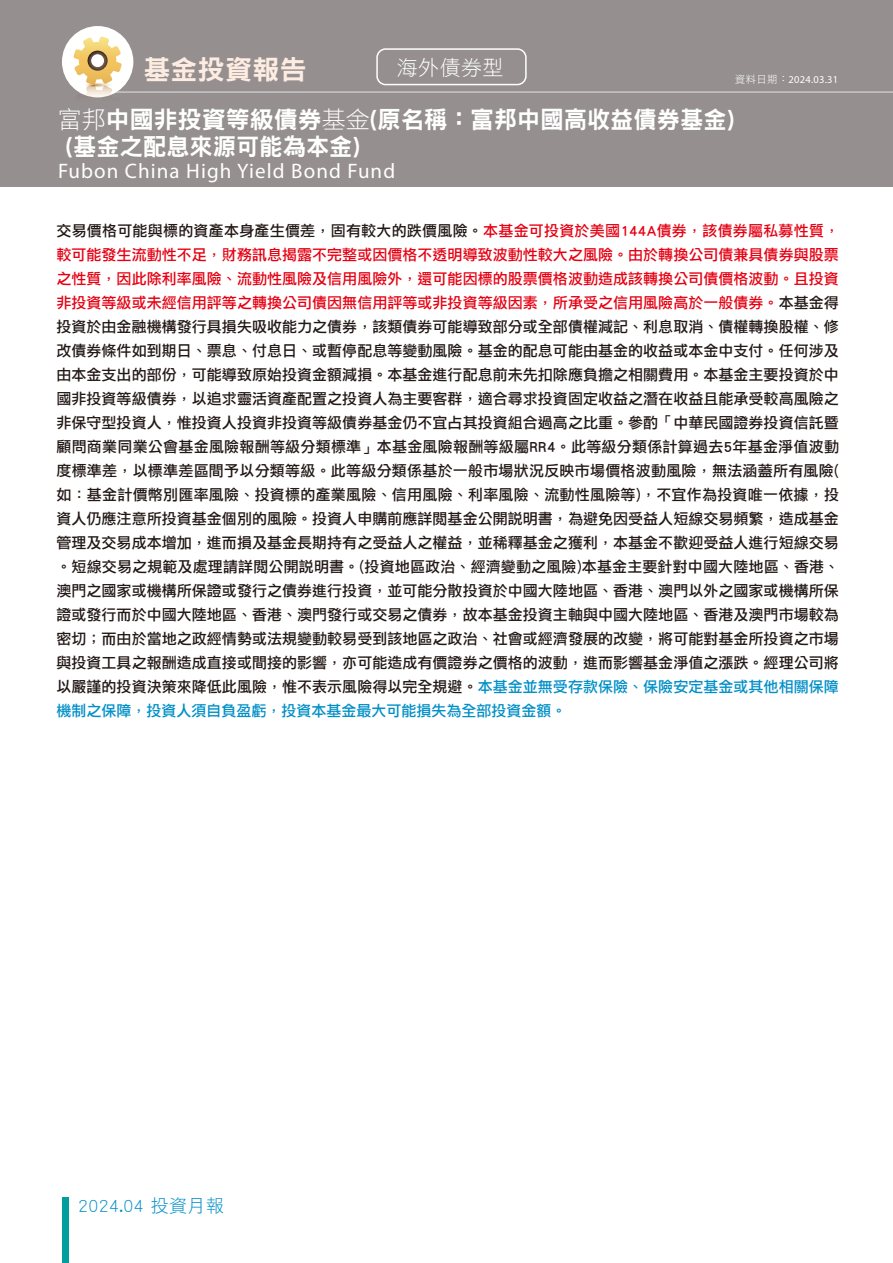
<style>
.page{position:relative;width:893px;height:1263px;background:#fff}
.page>*{position:absolute;margin:0;border:0;box-sizing:border-box;transform-origin:0 0}
.t1{font:27px "DF Hei Std W9";letter-spacing:.01em;color:#fdece1}
.t2{font:24px/27px "DF Hei Std W9";color:#fff}
.t3{font:21px "Myriad Pro";letter-spacing:.05em;color:#fff}
.t4{font:21px "DF Hei Std W3";letter-spacing:.02em;color:#fff}
.t5{font:18px "DF Hei Std W3";letter-spacing:.025em;color:#008fc7}
.t6{font:15px/24px "DF Li Hei Std W5";color:#221815;text-align:justify}
.t7{font:10.5px "Myriad Pro";letter-spacing:.025em;color:#fff}
.s1{font-family:"DF Hei Std W3"}
.s2{color:#e60012}
.s3{color:#008fc7}
</style>
<div class="page">
<div style="left:0;top:0;width:893px;height:187px;background:#958f8f"></div>
<hr style="left:103px;top:91px;width:790px;height:2px;background:#fff">
<div style="left:376px;top:48px;width:151px;height:37px;border:2px solid #fff;border-radius:9px"></div>
<div style="left:62px;top:26px;width:71px;height:71px;background:#fff;border-radius:50%"></div>
<svg style="left:73px;top:37px;width:49px;height:61px"></svg>
<div style="left:62px;top:1197px;width:6px;height:66px;background:#009e9c"></div>
<h1 class="t1" style="left:143px;top:55px;width:165px">基金投資報告</h1>
<h3 class="t4" style="left:397px;top:56px;width:108px">海外債券型</h3>
<p class="t7" style="left:735px;top:73px;width:105px"><span class="s1">資料日期：</span>2024.03.31</p>
<h2 class="t2" style="left:65px;top:105px;width:670px;text-indent:-8px"><span class="s1">富邦</span>中國非投資等級債券<span class="s1">基金</span>(原名稱：富邦中國高收益債券基金) (基金之配息來源可能為本金)</h2>
<h3 class="t3" style="left:58px;top:158px;width:339px">Fubon China High Yield Bond Fund</h3>
<p class="t6" style="left:56px;top:218px;width:784px">交易價格可能與標的資產本身產生價差，固有較大的跌價風險。<span class="s2">本基金可投資於美國144A債券，該債券屬私募性質，較可能發生流動性不足，財務訊息揭露不完整或因價格不透明導致波動性較大之風險。由於轉換公司債兼具債券與股票之性質，因此除利率風險、流動性風險及信用風險外，還可能因標的股票價格波動造成該轉換公司債價格波動。且投資非投資等級或未經信用評等之轉換公司債因無信用評等或非投資等級因素，所承受之信用風險高於一般債券。</span>本基金得投資於由金融機構發行具損失吸收能力之債券，該類債券可能導致部分或全部債權減記、利息取消、債權轉換股權、修改債券條件如到期日、票息、付息日、或暫停配息等變動風險。基金的配息可能由基金的收益或本金中支付。任何涉及由本金支出的部份，可能導致原始投資金額減損。本基金進行配息前未先扣除應負擔之相關費用。本基金主要投資於中國非投資等級債券，以追求靈活資產配置之投資人為主要客群，適合尋求投資固定收益之潛在收益且能承受較高風險之非保守型投資人，惟投資人投資非投資等級債券基金仍不宜占其投資組合過高之比重。參酌「中華民國證券投資信託暨顧問商業同業公會基金風險報酬等級分類標準」本基金風險報酬等級屬RR4。此等級分類係計算過去5年基金淨值波動度標準差，以標準差區間予以分類等級。此等級分類係基於一般市場狀況反映市場價格波動風險，無法涵蓋所有風險(如：基金計價幣別匯率風險、投資標的產業風險、信用風險、利率風險、流動性風險等)，不宜作為投資唯一依據，投資人仍應注意所投資基金個別的風險。投資人申購前應詳閱基金公開說明書，為避免因受益人短線交易頻繁，造成基金管理及交易成本增加，進而損及基金長期持有之受益人之權益，並稀釋基金之獲利，本基金不歡迎受益人進行短線交易。短線交易之規範及處理請詳閱公開說明書。(投資地區政治、經濟變動之風險)本基金主要針對中國大陸地區、香港、澳門之國家或機構所保證或發行之債券進行投資，並可能分散投資於中國大陸地區、香港、澳門以外之國家或機構所保證或發行而於中國大陸地區、香港、澳門發行或交易之債券，故本基金投資主軸與中國大陸地區、香港及澳門市場較為密切；而由於當地之政經情勢或法規變動較易受到該地區之政治、社會或經濟發展的改變，將可能對基金所投資之市場與投資工具之報酬造成直接或間接的影響，亦可能造成有價證券之價格的波動，進而影響基金淨值之漲跌。經理公司將以嚴謹的投資決策來降低此風險，惟不表示風險得以完全規避。<span class="s3">本基金並無受存款保險、保險安定基金或其他相關保障機制之保障，投資人須自負盈虧，投資本基金最大可能損失為全部投資金額。</span></p>
<p class="t5" style="left:78px;top:1196px;width:147px">2024.04 投資月報</p>
</div>
